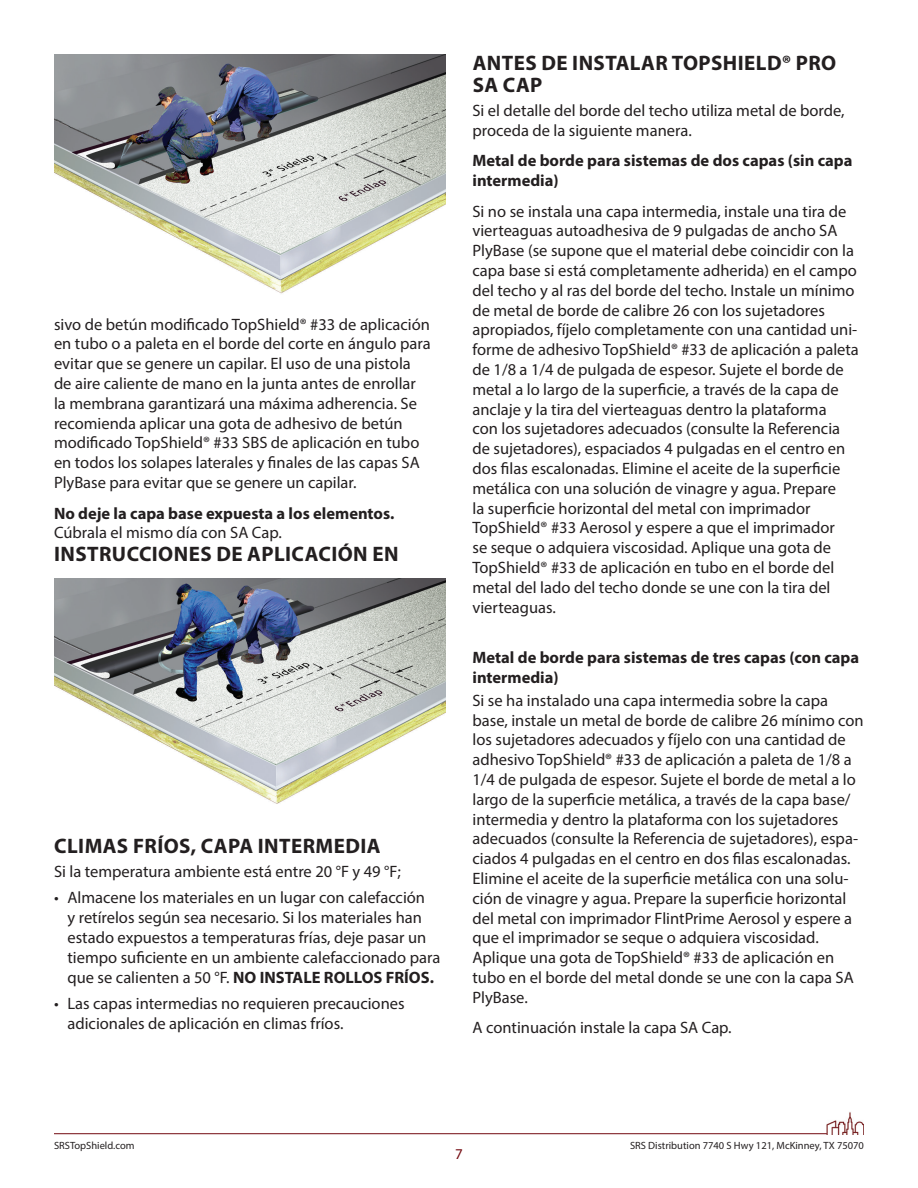
<style>
.page{position:relative;width:918px;height:1188px;background:#fff}
.page>*{position:absolute;margin:0;border:0;box-sizing:border-box;transform-origin:0 0}
.Heading{font:700 21px/22.5px "Myriad Pro";letter-spacing:.02em;color:#231f20}
.Body_Copy{font:16.5px/19.8px "Myriad Pro";color:#231f20}
.Body_Copy-2{font:700 16.5px/19.8px "Myriad Pro";color:#231f20}
.Sub_Heading{font:700 16.5px/19.8px "Myriad Pro";color:#231f20}
.t1{font:15px "Myriad Pro";color:#730a10}
.t2{font:10.5px "Myriad Pro";color:#231f20}
.s1{font-weight:400}
.s2{font-weight:700}
</style>
<div class="page">
<img style="left:827px;top:1112px;width:37px;height:22px">
<hr style="left:54px;top:1133px;width:773px;height:1px;background:#730a10">
<img style="left:54px;top:54px;width:392px;height:240px">
<img style="left:54px;top:579px;width:392px;height:225px">
<p class="Body_Copy" style="left:54px;top:314px;width:378px">sivo de betún modificado TopShield® #33 de aplicación en tubo o a paleta en el borde del corte en ángulo para evitar que se genere un capilar. El uso de una pistola de aire caliente de mano en la junta antes de enrollar la membrana garantizará una máxima adherencia. Se recomienda aplicar una gota de adhesivo de betún modificado TopShield® #33 SBS de aplicación en tubo en todos los solapes laterales y finales de las capas SA PlyBase para evitar que se genere un capilar.</p>
<p class="Body_Copy-2" style="left:54px;top:503px;width:342px">No deje la capa base expuesta a los elementos.<br><span class="s1">Cúbrala el mismo día con SA Cap.</span></p>
<p class="Heading" style="left:54px;top:542px;width:346px">INSTRUCCIONES DE APLICACIÓN EN</p>
<p class="Heading" style="left:54px;top:834px;width:328px">CLIMAS FRÍOS, CAPA INTERMEDIA</p>
<p class="Body_Copy" style="left:54px;top:861px;width:348px">Si la temperatura ambiente está entre 20 °F y 49 °F;</p>
<p class="Body_Copy" style="left:68px;top:888px;width:374px;text-indent:-14px">• Almacene los materiales en un lugar con calefacción<br>y retírelos según sea necesario. Si los materiales han estado expuestos a temperaturas frías, deje pasar un tiempo suficiente en un ambiente calefaccionado para que se calienten a 50 °F. <span class="s2">NO INSTALE ROLLOS FRÍOS.</span></p>
<p class="Body_Copy" style="left:68px;top:994px;width:339px;text-indent:-14px">• Las capas intermedias no requieren precauciones adicionales de aplicación en climas fríos.</p>
<p class="Heading" style="left:473px;top:51px;width:365px">ANTES DE INSTALAR TOPSHIELD® PRO<br>SA CAP</p>
<p class="Body_Copy" style="left:472px;top:100px;width:374px">Si el detalle del borde del techo utiliza metal de borde, proceda de la siguiente manera.</p>
<p class="Body_Copy-2" style="left:472px;top:150px;width:382px">Metal de borde para sistemas de dos capas (sin capa intermedia)</p>
<p class="Body_Copy" style="left:472px;top:201px;width:388px">Si no se instala una capa intermedia, instale una tira de vierteaguas autoadhesiva de 9 pulgadas de ancho SA PlyBase (se supone que el material debe coincidir con la capa base si está completamente adherida) en el campo del techo y al ras del borde del techo. Instale un mínimo de metal de borde de calibre 26 con los sujetadores apropiados, fíjelo completamente con una cantidad uni&shy;forme de adhesivo TopShield® #33 de aplicación a paleta de 1/8 a 1/4 de pulgada de espesor. Sujete el borde de metal a lo largo de la superficie, a través de la capa de anclaje y la tira del vierteaguas dentro la plataforma<br>con los sujetadores adecuados (consulte la Referencia de sujetadores), espaciados 4 pulgadas en el centro en dos filas escalonadas. Elimine el aceite de la superficie metálica con una solución de vinagre y agua. Prepare<br>la superficie horizontal del metal con imprimador TopShield® #33 Aerosol y espere a que el imprimador<br>se seque o adquiera viscosidad. Aplique una gota de TopShield® #33 de aplicación en tubo en el borde del metal del lado del techo donde se une con la tira del vierteaguas.</p>
<p class="Sub_Heading" style="left:472px;top:647px;width:388px">Metal de borde para sistemas de tres capas (con capa intermedia)</p>
<p class="Body_Copy" style="left:472px;top:690px;width:393px">Si se ha instalado una capa intermedia sobre la capa base, instale un metal de borde de calibre 26 mínimo con los sujetadores adecuados y fíjelo con una cantidad de adhesivo TopShield® #33 de aplicación a paleta de 1/8 a 1/4 de pulgada de espesor. Sujete el borde de metal a lo largo de la superficie metálica, a través de la capa base/ intermedia y dentro la plataforma con los sujetadores adecuados (consulte la Referencia de sujetadores), espa&shy;ciados 4 pulgadas en el centro en dos filas escalonadas.<br>Elimine el aceite de la superficie metálica con una solu&shy;ción de vinagre y agua. Prepare la superficie horizontal del metal con imprimador FlintPrime Aerosol y espere a que el imprimador se seque o adquiera viscosidad.<br>Aplique una gota de TopShield® #33 de aplicación en tubo en el borde del metal donde se une con la capa SA PlyBase.</p>
<p class="Body_Copy" style="left:472px;top:1018px;width:261px">A continuación instale la capa SA Cap.</p>
<p class="t2" style="left:54px;top:1139px;width:82px">SRSTopShield.com</p>
<p class="t2" style="left:630px;top:1139px;width:235px">SRS Distribution 7740 S Hwy 121, McKinney, TX 75070</p>
<p class="t1" style="left:455px;top:1145px;width:9px">7</p>
</div>
